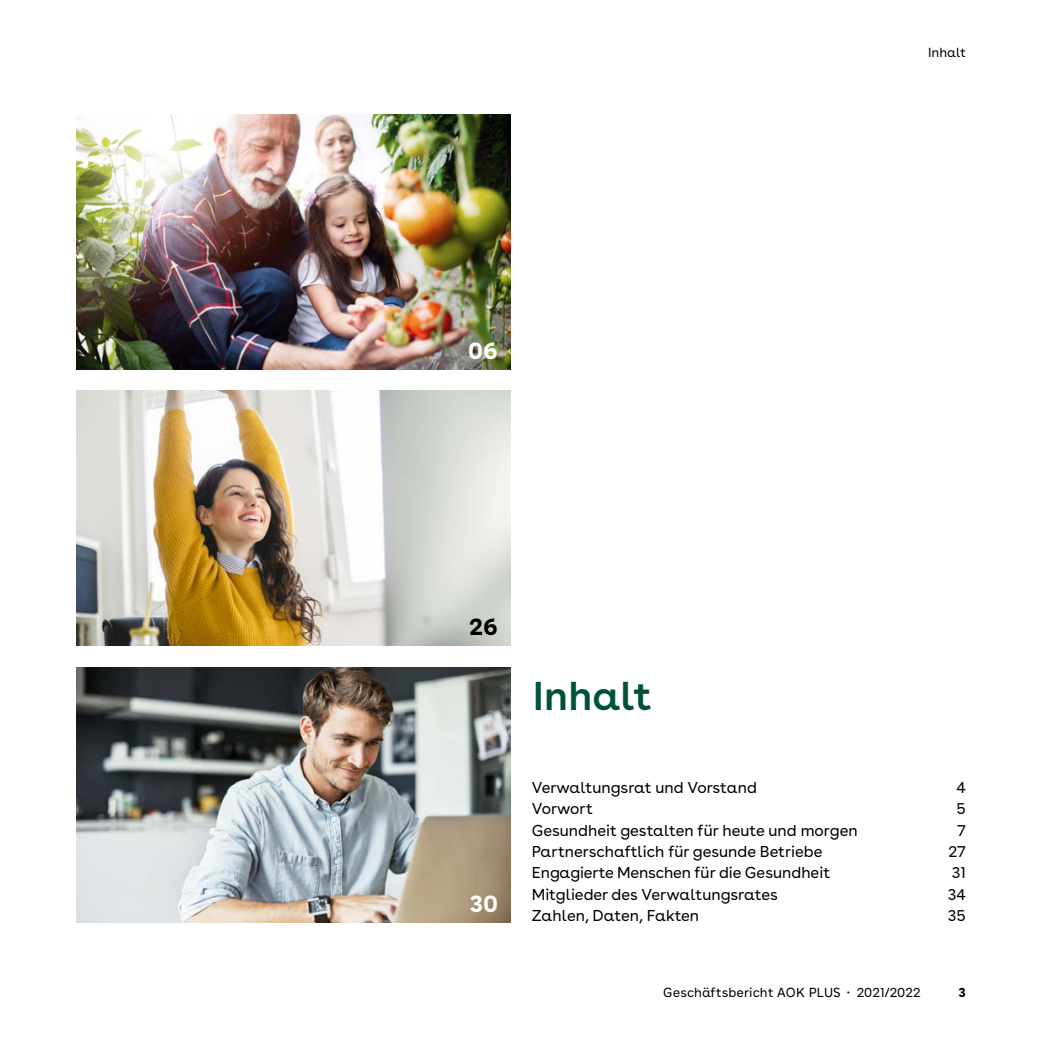
<style>
.page{position:relative;width:1042px;height:1042px;background:#fff}
.page>*{position:absolute;margin:0;border:0;box-sizing:border-box;transform-origin:0 0}
.Innen-_und_Rückseite_H1_-_Headline_23pt_{font:600 40.25px "AOK Buenos Aires";color:#005332}
.t1{font:700 23.62px "AOK Buenos Aires Text";color:#fff}
.t2{font:700 23.62px "AOK Buenos Aires Text";color:#000}
.Inhaltsverzeichnis_P_-_IHV_Einträge_1_Eb{font:15.75px "AOK Buenos Aires";color:#000}
.t3{font:13.12px "AOK Buenos Aires Text";color:#000}
.t4{font:700 13.12px "AOK Buenos Aires Text";color:#000}
</style>
<div class="page">
<img style="left:76px;top:114px;width:434px;height:255px">
<img style="left:76px;top:667px;width:434px;height:255px">
<img style="left:76px;top:391px;width:434px;height:255px">
<p class="t3" style="left:928px;top:42px;width:39px">Inhalt</p>
<h2 class="t1" style="left:468px;top:330px;width:31px">06</h2>
<h2 class="t2" style="left:469px;top:606px;width:30px">26</h2>
<h2 class="t1" style="left:470px;top:883px;width:30px">30</h2>
<h1 class="Innen-_und_Rückseite_H1_-_Headline_23pt_" style="left:533px;top:662px;width:120px">Inhalt</h1>
<p class="Inhaltsverzeichnis_P_-_IHV_Einträge_1_Eb" style="left:532px;top:775px;width:227px">Verwaltungsrat und Vorstand</p>
<p class="Inhaltsverzeichnis_P_-_IHV_Einträge_1_Eb" style="left:956px;top:775px;width:11px">4</p>
<p class="Inhaltsverzeichnis_P_-_IHV_Einträge_1_Eb" style="left:532px;top:796px;width:63px">Vorwort</p>
<p class="Inhaltsverzeichnis_P_-_IHV_Einträge_1_Eb" style="left:956px;top:796px;width:11px">5</p>
<p class="Inhaltsverzeichnis_P_-_IHV_Einträge_1_Eb" style="left:532px;top:817px;width:327px">Gesundheit gestalten für heute und morgen</p>
<p class="Inhaltsverzeichnis_P_-_IHV_Einträge_1_Eb" style="left:957px;top:817px;width:10px">7</p>
<p class="Inhaltsverzeichnis_P_-_IHV_Einträge_1_Eb" style="left:532px;top:838px;width:292px">Partnerschaftlich für gesunde Betriebe</p>
<p class="Inhaltsverzeichnis_P_-_IHV_Einträge_1_Eb" style="left:948px;top:838px;width:19px">27</p>
<p class="Inhaltsverzeichnis_P_-_IHV_Einträge_1_Eb" style="left:532px;top:860px;width:300px">Engagierte Menschen für die Gesundheit</p>
<p class="Inhaltsverzeichnis_P_-_IHV_Einträge_1_Eb" style="left:952px;top:860px;width:15px">31</p>
<p class="Inhaltsverzeichnis_P_-_IHV_Einträge_1_Eb" style="left:532px;top:881px;width:248px">Mitglieder des Verwaltungsrates</p>
<p class="Inhaltsverzeichnis_P_-_IHV_Einträge_1_Eb" style="left:947px;top:881px;width:20px">34</p>
<p class="Inhaltsverzeichnis_P_-_IHV_Einträge_1_Eb" style="left:532px;top:902px;width:169px">Zahlen, Daten, Fakten</p>
<p class="Inhaltsverzeichnis_P_-_IHV_Einträge_1_Eb" style="left:948px;top:902px;width:20px">35</p>
<p class="t3" style="left:663px;top:982px;width:259px">Geschäftsbericht AOK PLUS · 2021/2022</p>
<p class="t4" style="left:958px;top:981px;width:9px">3</p>
</div>
